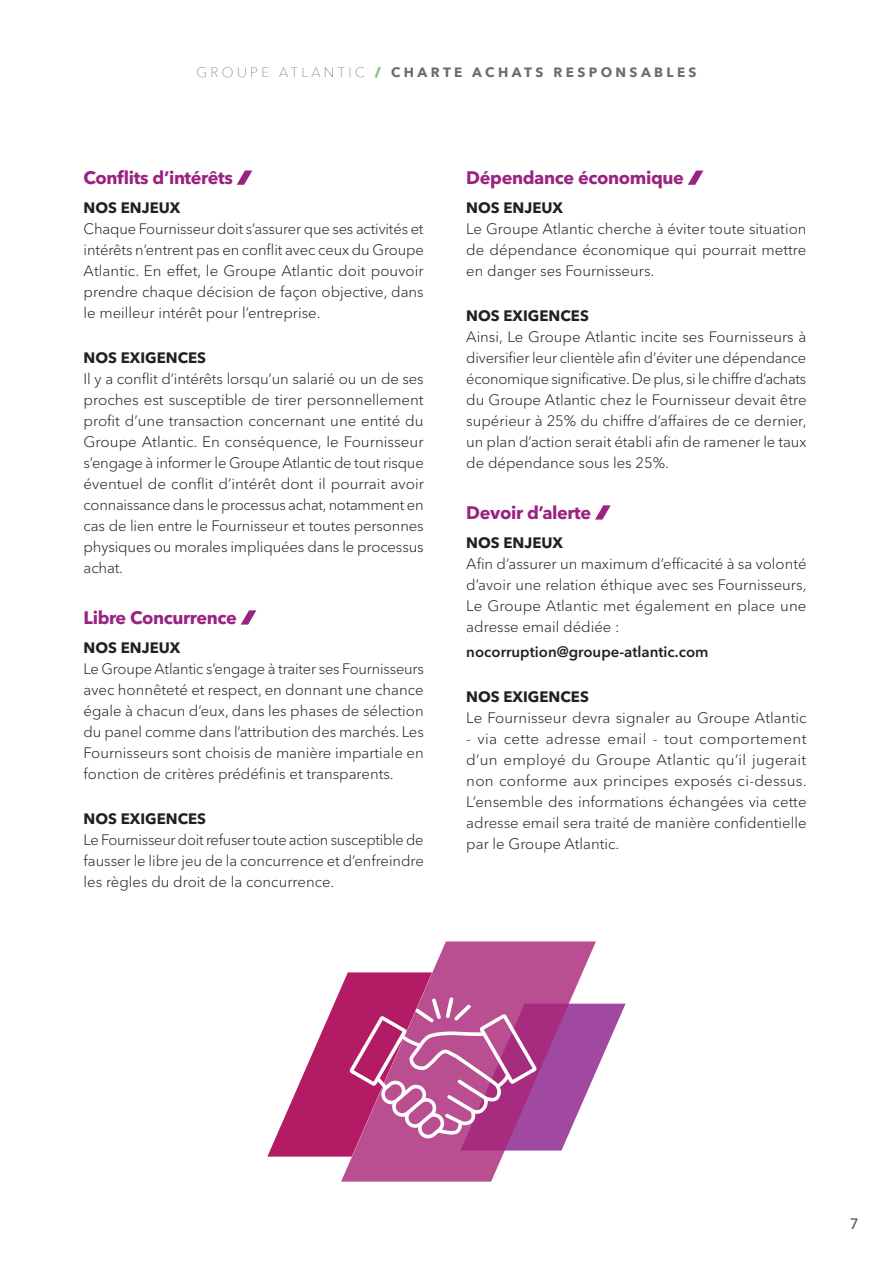
<style>
.page{position:relative;width:893px;height:1263px;background:#fff}
.page>*{position:absolute;margin:0;border:0;box-sizing:border-box;transform-origin:0 0}
.t1{font:700 18px "Avenir Next LT Pro";letter-spacing:-.02em;color:#9a2281}
.t2{font:300 15px/21px "Avenir Next LT Pro";color:#231f20;text-align:justify}
.t3{font:700 15px "Avenir Next LT Pro";color:#231f20}
.t4{font:600 15px "Avenir Next LT Pro";color:#231f20}
.t5{font:500 15px "Avenir Next LT Pro";color:#57585a}
.t6{font:700 13.5px "Avenir Next";letter-spacing:.25em;color:#6c6d70}
.s1{font-weight:200;color:#231f20}
.s2{font-weight:800;color:#80c67b}
</style>
<div class="page">
<svg style="left:341px;top:941px;width:255px;height:240px;fill:#b94e90"></svg>
<svg style="left:267px;top:972px;width:359px;height:184px"></svg>
<svg style="left:237px;top:171px;width:15px;height:14px"></svg>
<svg style="left:241px;top:610px;width:15px;height:15px"></svg>
<svg style="left:688px;top:171px;width:15px;height:14px"></svg>
<svg style="left:595px;top:505px;width:16px;height:15px"></svg>
<p class="t6" style="left:196px;top:61px;width:502px"><span class="s1">GROUPE ATLANTIC</span> <span class="s2">/</span> CHARTE ACHATS RESPONSABLES</p>
<p class="t1" style="left:84px;top:166px;width:151px">Conflits d’intérêts</p>
<p class="t3" style="left:84px;top:199px;width:98px">NOS ENJEUX</p>
<p class="t2" style="left:84px;top:219px;width:342px">Chaque Fournisseur doit s’assurer que ses activités et intérêts n’entrent pas en conflit avec ceux du Groupe Atlantic. En effet, le Groupe Atlantic doit pouvoir prendre chaque décision de façon objective, dans le meilleur intérêt pour l’entreprise.</p>
<p class="t3" style="left:84px;top:349px;width:124px">NOS EXIGENCES</p>
<p class="t2" style="left:84px;top:368px;width:342px">Il y a conflit d’intérêts lorsqu’un salarié ou un de ses proches est susceptible de tirer personnellement profit d’une transaction concernant une entité du Groupe Atlantic. En conséquence, le Fournisseur s’engage à informer le Groupe Atlantic de tout risque éventuel de conflit d’intérêt dont il pourrait avoir connaissance dans le processus achat, notamment en cas de lien entre le Fournisseur et toutes personnes physiques ou morales impliquées dans le processus achat.</p>
<p class="t1" style="left:84px;top:606px;width:155px">Libre Concurrence</p>
<p class="t3" style="left:84px;top:639px;width:98px">NOS ENJEUX</p>
<p class="t2" style="left:84px;top:658px;width:342px">Le Groupe Atlantic s’engage à traiter ses Fournisseurs avec honnêteté et respect, en donnant une chance égale à chacun d’eux, dans les phases de sélection du panel comme dans l’attribution des marchés. Les Fournisseurs sont choisis de manière impartiale en fonction de critères prédéfinis et transparents.</p>
<p class="t3" style="left:84px;top:809px;width:124px">NOS EXIGENCES</p>
<p class="t2" style="left:84px;top:829px;width:342px">Le Fournisseur doit refuser toute action susceptible de fausser le libre jeu de la concurrence et d’enfreindre les règles du droit de la concurrence.</p>
<p class="t1" style="left:466px;top:166px;width:219px">Dépendance économique</p>
<p class="t3" style="left:466px;top:199px;width:98px">NOS ENJEUX</p>
<p class="t2" style="left:466px;top:219px;width:342px">Le Groupe Atlantic cherche à éviter toute situation de dépendance économique qui pourrait mettre en danger ses Fournisseurs.</p>
<p class="t3" style="left:466px;top:307px;width:124px">NOS EXIGENCES</p>
<p class="t2" style="left:466px;top:326px;width:342px">Ainsi, Le Groupe Atlantic incite ses Fournisseurs à diversifier leur clientèle afin d’éviter une dépendance économique significative. De plus, si le chiffre d’achats du Groupe Atlantic chez le Fournisseur devait être supérieur à 25% du chiffre d’affaires de ce dernier, un plan d’action serait établi afin de ramener le taux de dépendance sous les 25%.</p>
<p class="t1" style="left:466px;top:501px;width:126px">Devoir d’alerte</p>
<p class="t3" style="left:466px;top:534px;width:98px">NOS ENJEUX</p>
<p class="t2" style="left:466px;top:553px;width:342px">Afin d’assurer un maximum d’efficacité à sa volonté d’avoir une relation éthique avec ses Fournisseurs, Le Groupe Atlantic met également en place une adresse email dédiée :</p>
<p class="t4" style="left:466px;top:643px;width:244px">nocorruption@groupe-atlantic.com</p>
<p class="t3" style="left:466px;top:688px;width:124px">NOS EXIGENCES</p>
<p class="t2" style="left:466px;top:707px;width:342px">Le Fournisseur devra signaler au Groupe Atlantic</p>
<p class="t2" style="left:466px;top:728px;width:342px">- via cette adresse email - tout comportement d’un employé du Groupe Atlantic qu’il jugerait non conforme aux principes exposés ci-dessus.<br>L’ensemble des informations échangées via cette adresse email sera traité de manière confidentielle par le Groupe Atlantic.</p>
<p class="t5" style="left:850px;top:1215px;width:10px">7</p>
</div>
